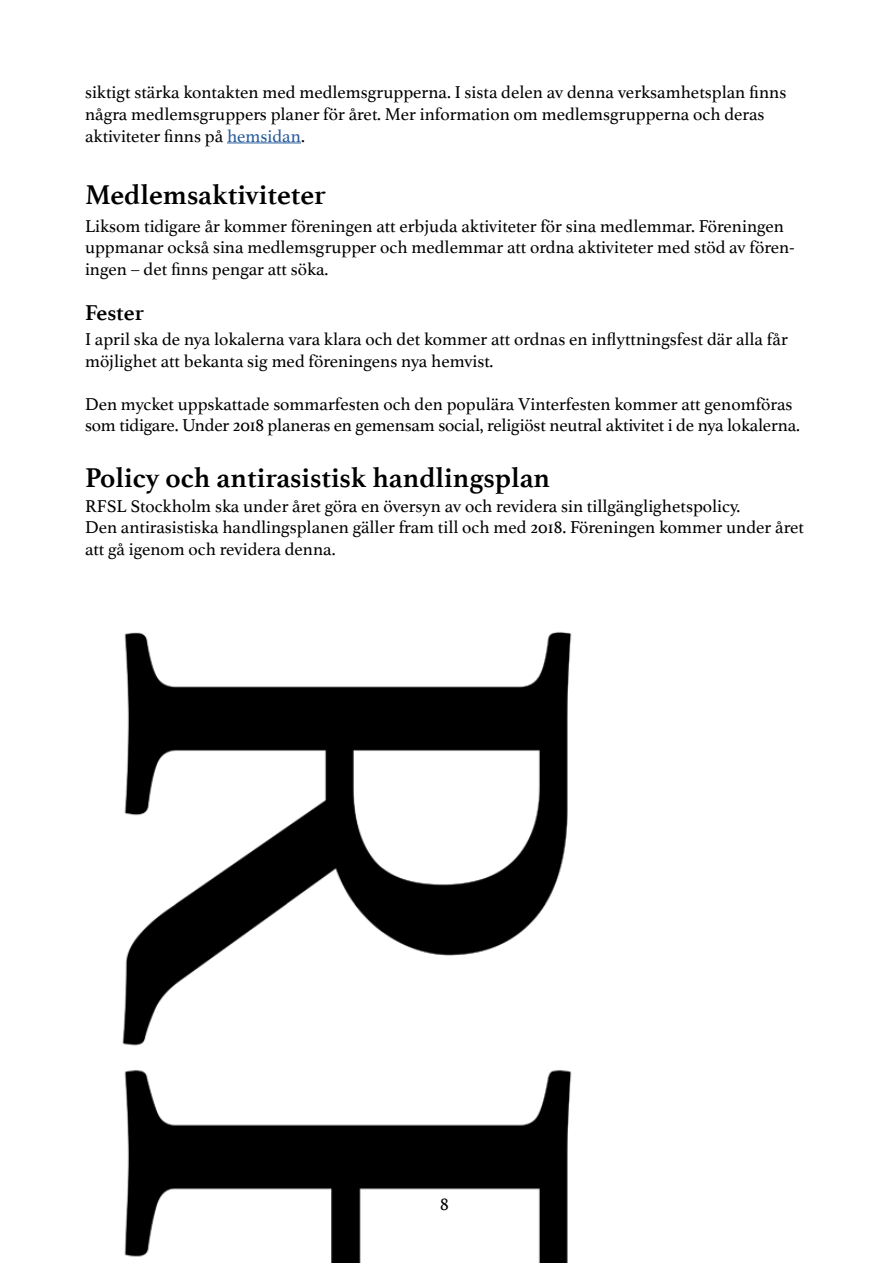
<style>
.page{position:relative;width:893px;height:1263px;background:#fff}
.page>*{position:absolute;margin:0;border:0;box-sizing:border-box;transform-origin:0 0}
.t1{font:700 28.5px "Athelas";color:#000}
.t2{font:700 22.5px "Athelas";color:#000}
.t3{font:18px/21.6px "Athelas";color:#000}
.s1{color:#275b9b}
</style>
<div class="page">
<hr style="left:227px;top:142px;width:74px;height:1px;background:#275b9b">
<img style="left:122px;top:631px;width:450px;height:632px">
<p class="t3" style="left:85px;top:81px;width:703px">siktigt stärka kontakten med medlemsgrupperna. I sista delen av denna verksamhetsplan finns några medlemsgruppers planer för året. Mer information om medlemsgrupperna och deras aktiviteter finns på <span class="s1">hemsidan</span>.</p>
<h1 class="t1" style="left:85px;top:172px;width:242px">Medlemsaktiviteter</h1>
<p class="t3" style="left:85px;top:214px;width:711px">Liksom tidigare år kommer föreningen att erbjuda aktiviteter för sina medlemmar. Föreningen uppmanar också sina medlemsgrupper och medlemmar att ordna aktiviteter med stöd av fören&shy;ingen – det finns pengar att söka.</p>
<p class="t2" style="left:85px;top:295px;width:60px">Fester</p>
<p class="t3" style="left:85px;top:328px;width:704px">I april ska de nya lokalerna vara klara och det kommer att ordnas en inflyttningsfest där alla får möjlighet att bekanta sig med föreningens nya hemvist.</p>
<p class="t3" style="left:85px;top:393px;width:716px">Den mycket uppskattade sommarfesten och den populära Vinterfesten kommer att genomföras som tidigare. Under 2018 planeras en gemensam social, religiöst neutral aktivitet i de nya lokalerna.</p>
<h1 class="t1" style="left:85px;top:455px;width:467px">Policy och antirasistisk handlingsplan</h1>
<p class="t3" style="left:85px;top:495px;width:720px">RFSL Stockholm ska under året göra en översyn av och revidera sin tillgänglighetspolicy.<br>Den antirasistiska handlingsplanen gäller fram till och med 2018. Föreningen kommer under året att gå igenom och revidera denna.</p>
<p class="t3" style="left:440px;top:1192px;width:10px">8</p>
</div>
